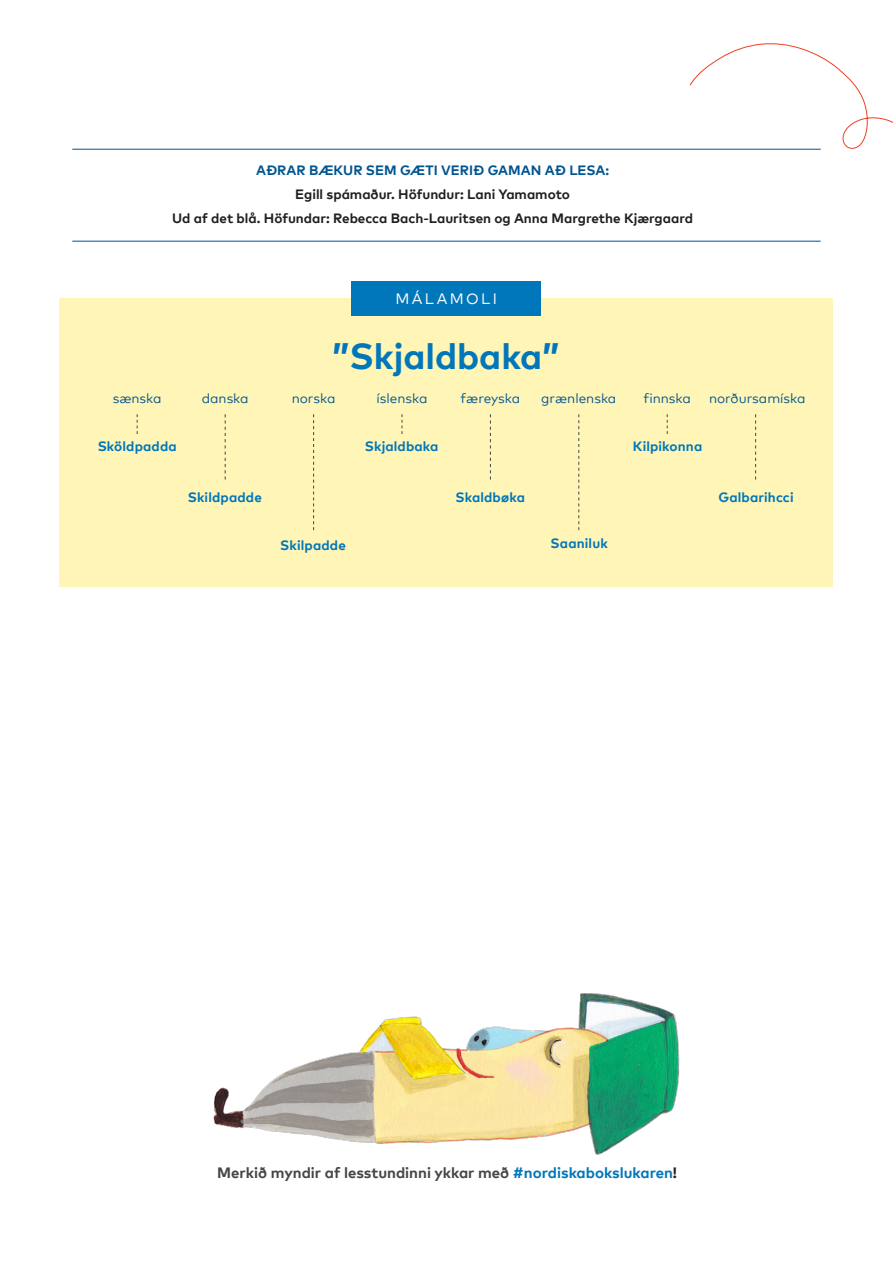
<style>
.page{position:relative;width:893px;height:1263px;background:#fff}
.page>*{position:absolute;margin:0;border:0;box-sizing:border-box;transform-origin:0 0}
.t1{font:700 36px "Mark Pro";color:#07b}
.alleviivattu{font:700 15px "Mark Pro";color:#454647}
.t2{font:15px "Mark Pro";letter-spacing:.155em;color:#fff}
.Alleviivattu_väliots{font:700 13.5px "Mark Pro";color:#231f20}
.t3{font:700 13.5px "Mark Pro";letter-spacing:.01em;color:#07b}
.t4{font:13.5px "Mark Pro";color:#00548f}
.Alleviivattu_väliots-2{font:700 13.5px "Mark Pro";letter-spacing:.005em;color:#00548f}
.s1{color:#07b}
.s2{color:#231f20}
</style>
<div class="page">
<hr style="left:72px;top:241px;width:749px;height:1px;background:#00548f">
<div style="left:59px;top:298px;width:774px;height:288px;background:#fff5b6"></div>
<div style="left:351px;top:281px;width:190px;height:34px;background:#07b"></div>
<svg style="left:137px;top:414px;width:1px;height:20px"></svg>
<svg style="left:402px;top:414px;width:1px;height:20px"></svg>
<svg style="left:667px;top:414px;width:1px;height:20px"></svg>
<svg style="left:225px;top:414px;width:1px;height:66px"></svg>
<svg style="left:490px;top:414px;width:1px;height:66px"></svg>
<svg style="left:755px;top:414px;width:1px;height:66px"></svg>
<svg style="left:313px;top:414px;width:1px;height:116px"></svg>
<svg style="left:578px;top:414px;width:1px;height:116px"></svg>
<svg style="left:689px;top:43px;width:204px;height:106px"></svg>
<img style="left:213px;top:993px;width:467px;height:162px">
<hr style="left:72px;top:149px;width:749px;height:1px;background:#00548f">
<p class="Alleviivattu_väliots-2" style="left:256px;top:160px;width:355px">AÐRAR BÆKUR SEM GÆTI VERIÐ GAMAN AÐ LESA:</p>
<p class="Alleviivattu_väliots" style="left:295px;top:184px;width:276px">Egill spámaður. Höfundur: Lani Yamamoto</p>
<p class="Alleviivattu_väliots" style="left:172px;top:208px;width:522px">Ud af det blå. Höfundar: Rebecca Bach-Lauritsen og Anna Margrethe Kjærgaard</p>
<p class="t2" style="left:395px;top:287px;width:103px">MÁLAMOLI</p>
<p class="t1" style="left:333px;top:329px;width:229px">”Skjaldbaka”</p>
<p class="t4" style="left:113px;top:388px;width:50px">sænska</p>
<p class="t4" style="left:202px;top:388px;width:48px">danska</p>
<p class="t4" style="left:292px;top:388px;width:45px">norska</p>
<p class="t4" style="left:376px;top:388px;width:53px">íslenska</p>
<p class="t4" style="left:461px;top:388px;width:61px">færeyska</p>
<p class="t4" style="left:541px;top:388px;width:77px">grænlenska</p>
<p class="t4" style="left:643px;top:388px;width:49px">finnska</p>
<p class="t4" style="left:709px;top:388px;width:98px">norðursamíska</p>
<p class="t3" style="left:98px;top:436px;width:81px">Sköldpadda</p>
<p class="t3" style="left:365px;top:436px;width:75px">Skjaldbaka</p>
<p class="t3" style="left:633px;top:436px;width:71px">Kilpikonna</p>
<p class="t3" style="left:188px;top:487px;width:76px">Skildpadde</p>
<p class="t3" style="left:455px;top:487px;width:71px">Skaldbøka</p>
<p class="t3" style="left:718px;top:487px;width:77px">Galbarihcci</p>
<p class="t3" style="left:280px;top:535px;width:67px">Skilpadde</p>
<p class="t3" style="left:551px;top:532px;width:59px">Saaniluk</p>
<p class="alleviivattu" style="left:217px;top:1161px;width:461px">Merkið myndir af lesstundinni ykkar með <span class="s1">#nordiskabokslukaren</span><span class="s2">!</span></p>
</div>
